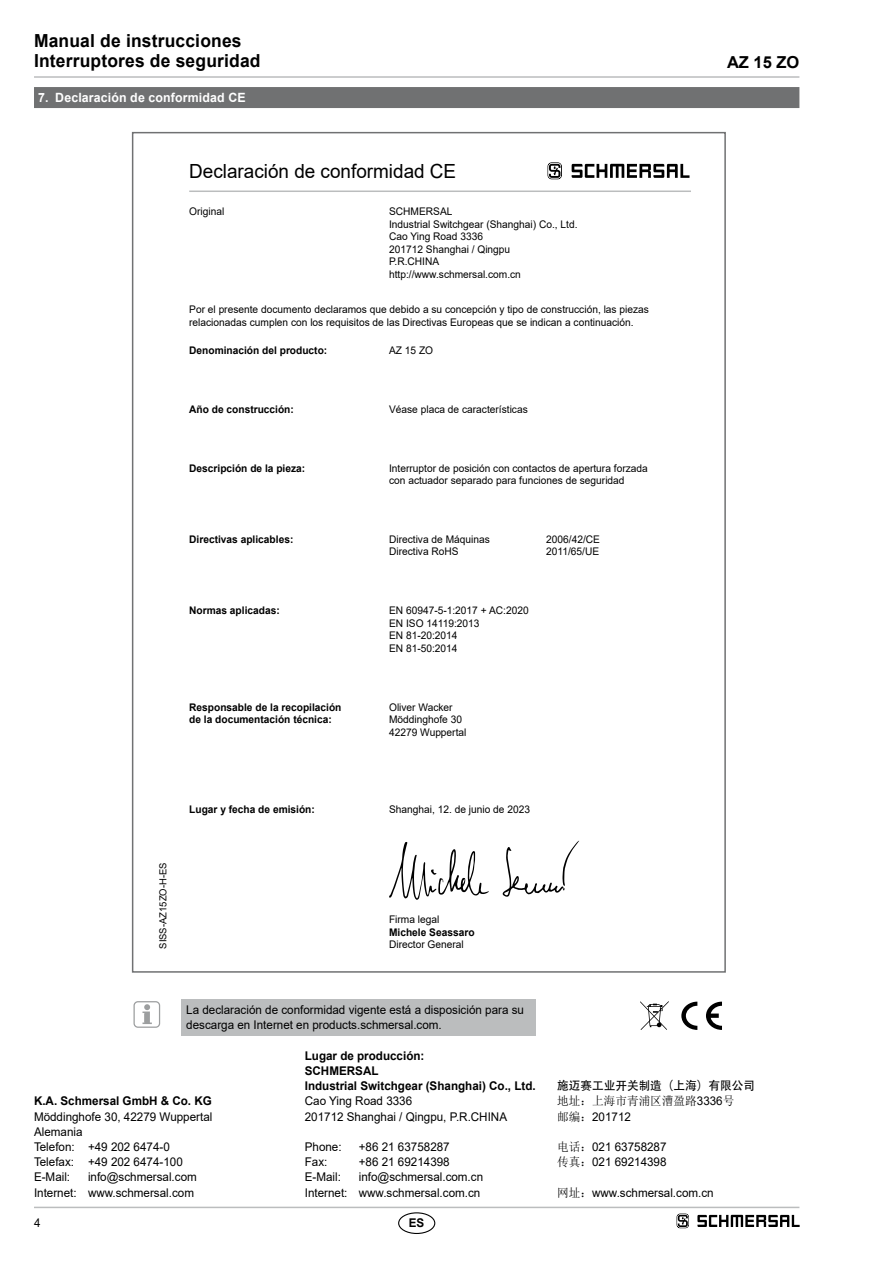
<style>
.page{position:relative;width:893px;height:1263px;background:#fff}
.page>*{position:absolute;margin:0;border:0;box-sizing:border-box;transform-origin:0 0}
.t1{font:19.5px "Arial";color:#000}
.t2{font:700 18px/20.2px "Arial";letter-spacing:.01em;color:#000}
.t3{font:700 16.5px "Arial";color:#000}
.t4{font:700 12.75px "Arial";letter-spacing:.01em;color:#fff}
.t5{font:12px/15.1px "Arial";color:#000}
.t6{font:700 12px/15.1px "Arial";color:#000}
.t7{font:12px "Adobe Heiti Std";color:#000}
.t8{font:12px "Sim Sun";color:#000}
.t9{font:10.5px/12.6px "Arial";color:#000}
.t10{font:700 10.5px/12.6px "Arial";color:#000}
.t11{font:9.75px "Arial";color:#000}
.s1{font-family:"Arial"}
.s2{font-family:"Sim Sun"}
</style>
<div class="page">
<hr style="left:34px;top:1207px;width:765px;height:1px;background:#bbbdbe">
<hr style="left:34px;top:76px;width:765px;height:2px;background:#bbbdbe">
<div style="left:398px;top:1212px;width:37px;height:22px;border:1px solid #000;border-radius:50%"></div>
<svg style="left:681px;top:1002px;width:16px;height:28px"></svg>
<svg style="left:706px;top:1002px;width:16px;height:28px"></svg>
<div style="left:34px;top:87px;width:765px;height:21px;background:#707172"></div>
<div style="left:181px;top:999px;width:355px;height:37px;background:#bbbdbe"></div>
<svg style="left:142px;top:1004px;width:10px;height:20px"></svg>
<div style="left:133px;top:1001px;width:27px;height:27px;border:1px solid #9c9e9f;border-radius:4px"></div>
<svg style="left:640px;top:1001px;width:29px;height:29px"></svg>
<svg style="left:677px;top:1213px;width:12px;height:15px"></svg>
<svg style="left:697px;top:1215px;width:102px;height:12px"></svg>
<svg style="left:389px;top:842px;width:100px;height:58px"></svg>
<svg style="left:502px;top:841px;width:77px;height:56px"></svg>
<hr style="left:189px;top:190px;width:502px;height:2px;background:#bbbdbe">
<svg style="left:547px;top:162px;width:15px;height:17px"></svg>
<svg style="left:572px;top:164px;width:117px;height:14px"></svg>
<h2 class="t2" style="left:34px;top:31px;width:228px">Manual de instrucciones<br>Interruptores de seguridad</h2>
<p class="t4" style="left:38px;top:89px;width:209px">7. Declaración de conformidad CE</p>
<h1 class="t1" style="left:189px;top:158px;width:269px">Declaración de conformidad CE</h1>
<p class="t9" style="left:189px;top:205px;width:37px">Original</p>
<p class="t9" style="left:389px;top:205px;width:190px">SCHMERSAL<br>Industrial Switchgear (Shanghai) Co., Ltd.<br>Cao Ying Road 3336<br>201712 Shanghai / Qingpu<br>P.R.CHINA<br>http://www.schmersal.com.cn</p>
<p class="t9" style="left:189px;top:303px;width:461px">Por el presente documento declaramos que debido a su concepción y tipo de construcción, las piezas relacionadas cumplen con los requisitos de las Directivas Europeas que se indican a continuación.</p>
<p class="t10" style="left:189px;top:344px;width:140px">Denominación del producto:</p>
<p class="t9" style="left:389px;top:344px;width:46px">AZ 15 ZO</p>
<p class="t10" style="left:189px;top:403px;width:106px">Año de construcción:</p>
<p class="t9" style="left:389px;top:403px;width:140px">Véase placa de características</p>
<p class="t10" style="left:189px;top:462px;width:118px">Descripción de la pieza:</p>
<p class="t9" style="left:389px;top:461px;width:260px">Interruptor de posición con contactos de apertura forzada con actuador separado para funciones de seguridad</p>
<p class="t10" style="left:189px;top:533px;width:106px">Directivas aplicables:</p>
<p class="t9" style="left:389px;top:533px;width:102px">Directiva de Máquinas<br>Directiva RoHS</p>
<p class="t9" style="left:546px;top:533px;width:55px">2006/42/CE<br>2011/65/UE</p>
<p class="t10" style="left:189px;top:604px;width:92px">Normas aplicadas:</p>
<p class="t9" style="left:389px;top:604px;width:141px">EN 60947-5-1:2017 + AC:2020<br>EN ISO 14119:2013<br>EN 81-20:2014<br>EN 81-50:2014</p>
<p class="t10" style="left:189px;top:701px;width:154px">Responsable de la recopilación de la documentación técnica:</p>
<p class="t9" style="left:389px;top:700px;width:79px">Oliver Wacker<br>Möddinghofe 30<br>42279 Wuppertal</p>
<p class="t11" style="left:156px;top:949px;width:88px;rotate:-90deg">SISS-AZ15ZO-H-ES</p>
<p class="t10" style="left:189px;top:804px;width:127px">Lugar y fecha de emisión:</p>
<p class="t9" style="left:389px;top:803px;width:142px">Shanghai, 12. de junio de 2023</p>
<p class="t9" style="left:389px;top:913px;width:52px">Firma legal</p>
<p class="t10" style="left:389px;top:926px;width:87px">Michele Seassaro</p>
<p class="t9" style="left:389px;top:938px;width:76px">Director General</p>
<p class="t5" style="left:186px;top:1002px;width:339px">La declaración de conformidad vigente está a disposición para su descarga en Internet en products.schmersal.com.</p>
<h3 class="t3" style="left:727px;top:51px;width:74px">AZ 15 ZO</h3>
<p class="t6" style="left:34px;top:1094px;width:179px">K.A. Schmersal GmbH &amp; Co. KG</p>
<p class="t5" style="left:34px;top:1109px;width:180px">Möddinghofe 30, 42279 Wuppertal<br>Alemania<br>Telefon: +49 202 6474-0<br>Telefax: +49 202 6474-100<br>E-Mail:</p>
<p class="t5" style="left:34px;top:1169px;width:164px;text-align:right">info@schmersal.com<br>Internet: www.schmersal.com</p>
<p class="t6" style="left:305px;top:1048px;width:232px">Lugar de producción:<br>SCHMERSAL<br>Industrial Switchgear (Shanghai) Co., Ltd.</p>
<p class="t5" style="left:305px;top:1093px;width:204px">Cao Ying Road 3336<br>201712 Shanghai / Qingpu, P.R.CHINA</p>
<p class="t5" style="left:305px;top:1139px;width:38px">Phone:</p>
<p class="t5" style="left:359px;top:1139px;width:92px">+86 21 63758287</p>
<p class="t5" style="left:305px;top:1154px;width:24px">Fax:</p>
<p class="t5" style="left:359px;top:1154px;width:92px">+86 21 69214398</p>
<p class="t5" style="left:305px;top:1169px;width:38px">E-Mail:</p>
<p class="t5" style="left:305px;top:1169px;width:180px;text-align:right">info@schmersal.com.cn<br>Internet: www.schmersal.com.cn</p>
<p class="t5" style="left:34px;top:1215px;width:8px">4</p>
<p class="t6" style="left:409px;top:1215px;width:17px">ES</p>
<p class="t7" style="left:557px;top:1078px;width:199px">施迈赛工业开关制造（上海）有限公司</p>
<p class="t8" style="left:557px;top:1095px;width:179px">地址：上海市青浦区漕盈路<span class="s1">3336</span>号</p>
<p class="t5" style="left:557px;top:1109px;width:75px"><span class="s2">邮编：</span>201712</p>
<p class="t5" style="left:557px;top:1139px;width:111px"><span class="s2">电话：</span>021 63758287<span class="s2">传真：</span>021 69214398</p>
<p class="t5" style="left:557px;top:1185px;width:158px"><span class="s2">网址：</span>www.schmersal.com.cn</p>
</div>
